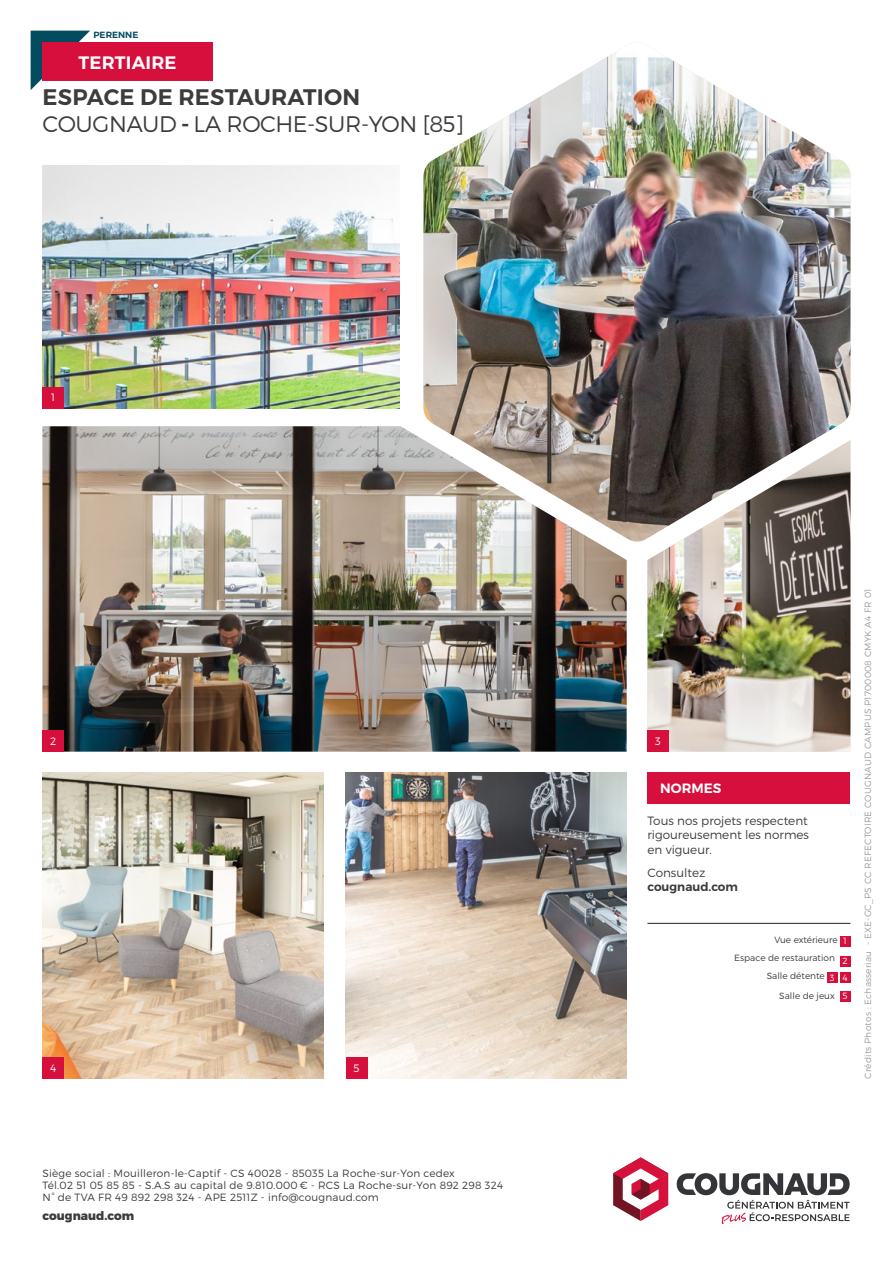
<style>
.page{position:relative;width:893px;height:1263px;background:#fff}
.page>*{position:absolute;margin:0;border:0;box-sizing:border-box;transform-origin:0 0}
.t1{font:300 22.5px/27px "Montserrat";letter-spacing:-.015em;color:#3c3c3b}
.t2{font:600 18px "Montserrat";letter-spacing:.01em;color:#fff}
.t3{font:600 13.5px "Montserrat";color:#fff}
.t4{font:300 12px/14.4px "Montserrat";color:#3c3c3b;text-align:justify}
.t5{font:800 12px "Montserrat";color:#3c3c3b}
.t6{font:600 12px "Montserrat";color:#3c3c3b}
.t7{font:300 10.65px "Montserrat";color:#fff}
.t8{font:300 10.5px/12px "Montserrat";letter-spacing:.02em;color:#3c3c3b}
.t9{font:300 9px "Montserrat";letter-spacing:.02em;color:#9d9d9c}
.t10{font:300 9px/18px "Montserrat";color:#3c3c3b}
.t11{font:600 9px "Montserrat";color:#034c60}
.t12{font:300 9px "Montserrat";color:#fff}
.s1{font-weight:600}
.s2{font-weight:700}
.s3{color:#fff}
</style>
<div class="page">
<svg style="left:613px;top:1157px;width:55px;height:64px"></svg>
<svg style="left:677px;top:1173px;width:173px;height:51px"></svg>
<svg style="left:31px;top:31px;width:59px;height:59px"></svg>
<img style="left:43px;top:772px;width:280px;height:307px">
<img style="left:346px;top:772px;width:281px;height:307px">
<img style="left:647px;top:542px;width:203px;height:210px">
<img style="left:43px;top:426px;width:584px;height:326px">
<img style="left:423px;top:51px;width:427px;height:490px">
<hr style="left:647px;top:923px;width:203px;height:1px;background:#3c3c3b">
<div style="left:647px;top:772px;width:203px;height:32px;background:#d60f3c"></div>
<div style="left:840px;top:936px;width:10px;height:10px;background:#d60f3c"></div>
<div style="left:840px;top:991px;width:10px;height:11px;background:#d60f3c"></div>
<div style="left:43px;top:730px;width:21px;height:22px;background:#d60f3c"></div>
<div style="left:43px;top:1057px;width:21px;height:22px;background:#d60f3c"></div>
<div style="left:346px;top:1057px;width:21px;height:22px;background:#d60f3c"></div>
<div style="left:647px;top:730px;width:22px;height:22px;background:#d60f3c"></div>
<img style="left:43px;top:166px;width:357px;height:242px">
<div style="left:43px;top:387px;width:21px;height:21px;background:#d60f3c"></div>
<div style="left:43px;top:43px;width:170px;height:38px;background:#d60f3c"></div>
<div style="left:827px;top:972px;width:10px;height:11px;background:#d60f3c"></div>
<div style="left:840px;top:972px;width:10px;height:11px;background:#d60f3c"></div>
<div style="left:840px;top:956px;width:10px;height:10px;background:#d60f3c"></div>
<p class="t11" style="left:94px;top:31px;width:46px">PERENNE</p>
<h2 class="t2" style="left:79px;top:55px;width:100px">TERTIAIRE</h2>
<h1 class="t1" style="left:43px;top:85px;width:423px"><span class="s1">ESPACE DE RESTAURATION<br></span>COUGNAUD <span class="s2">-</span> LA ROCHE-SUR-YON [85]</h1>
<p class="t7" style="left:51px;top:393px;width:5px">1</p>
<p class="t7" style="left:50px;top:736px;width:8px">2</p>
<p class="t7" style="left:50px;top:1063px;width:8px">4</p>
<p class="t7" style="left:354px;top:1063px;width:8px">5</p>
<p class="t8" style="left:43px;top:1168px;width:462px">Siège social : Mouilleron-le-Captif - CS 40028 - 85035 La Roche-sur-Yon cedex<br>Tél.02 51 05 85 85 - S.A.S au capital de 9.810.000 € - RCS La Roche-sur-Yon 892 298 324<br>N° de TVA FR 49 892 298 324 - APE 2511Z - info@cougnaud.com</p>
<p class="t5" style="left:43px;top:1211px;width:93px">cougnaud.com</p>
<p class="t7" style="left:655px;top:736px;width:7px">3</p>
<p class="t3" style="left:660px;top:783px;width:63px">NORMES</p>
<p class="t4" style="left:647px;top:814px;width:163px">Tous nos projets respectent rigoureusement les normes en vigueur.</p>
<p class="t4" style="left:647px;top:866px;width:59px">Consultez</p>
<p class="t6" style="left:647px;top:882px;width:92px">cougnaud.com</p>
<p class="t10" style="left:734px;top:931px;width:105px;text-indent:40px">Vue extérieure<br>Espace de restauration</p>
<p class="t12" style="left:843px;top:937px;width:5px">1</p>
<p class="t10" style="left:779px;top:967px;width:70px;line-height:19.5px;text-indent:-13px">Salle détente<br>Salle de jeux <span class="s3">5</span></p>
<p class="t12" style="left:842px;top:957px;width:7px">2</p>
<p class="t12" style="left:830px;top:973px;width:20px">3 4</p>
<p class="t9" style="left:864px;top:1079px;width:492px;rotate:-90deg">Crédits Photos : Echasseriau - EXE-GC_PS CC REFECTOIRE COUGNAUD CAMPUS P1700008 CMYK A4 FR 01</p>
</div>
